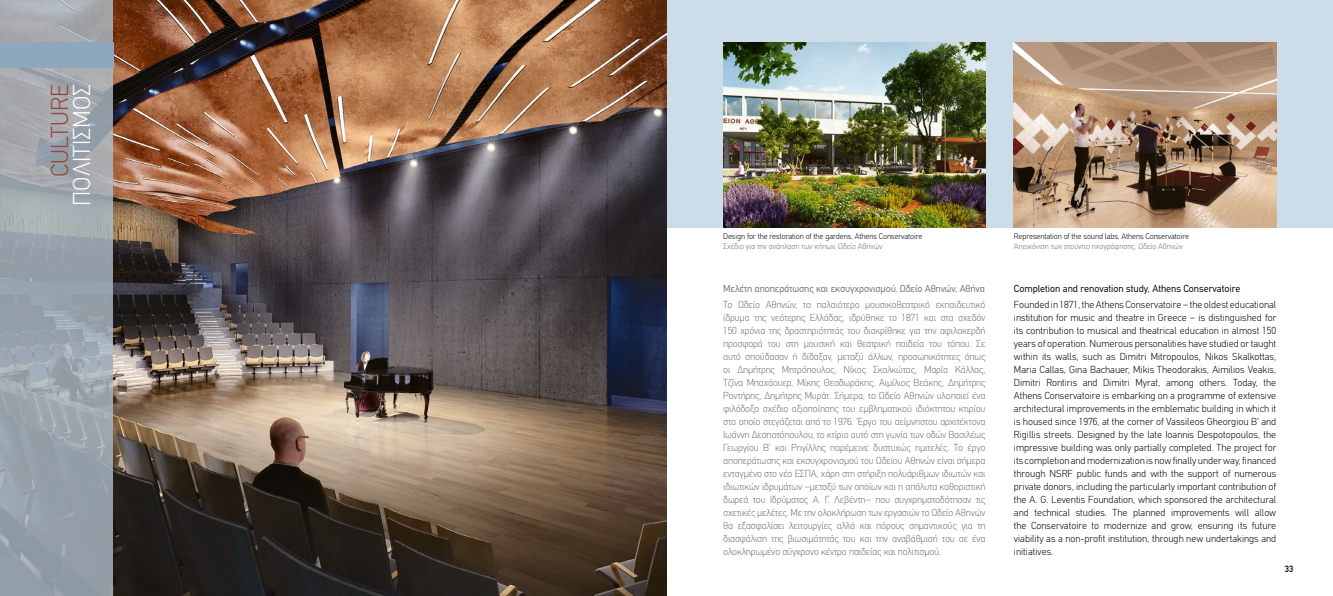
<style>
.page{position:relative;width:1333px;height:596px;background:#fff}
.page>*{position:absolute;margin:0;border:0;box-sizing:border-box;transform-origin:0 0}
.t1{font:300 24px "CF Din";color:#fff}
.t2{font:300 24px "CF Din";color:#93463e}
.t3{font:300 10px/13px "CF Din";color:#000;text-align:justify}
.t4{font:300 10px/13px "CF Din";letter-spacing:-.02em;color:#727374;text-align:justify}
.t5{font:10px "CF Din";letter-spacing:-.01em;color:#727374}
.t6{font:10px "CF Din";color:#000}
.t7{font:9px "CF Din";color:#000}
.t8{font:300 8px "CF Din";letter-spacing:-.01em;color:#000}
.t9{font:300 8px "CF Din";letter-spacing:-.01em;color:#727374}
</style>
<div class="page">
<img style="left:113px;top:0;width:553px;height:595px">
<svg style="left:0;top:0;width:113px;height:595px;background:#9ca4ac"></svg>
<div style="left:666px;top:0;width:666px;height:227px;background:#ccdce9"></div>
<img style="left:1013px;top:43px;width:263px;height:184px">
<img style="left:723px;top:43px;width:262px;height:184px">
<div style="left:0;top:43px;width:113px;height:25px;background:#8fa7bc"></div>
<h1 class="t2" style="left:47px;top:177px;width:92px;rotate:-90deg">Culture</h1>
<h1 class="t1" style="left:69px;top:206px;width:122px;rotate:-90deg">Πολιτισμός</h1>
<p class="t8" style="left:723px;top:232px;width:201px">Design for the restoration of the gardens, Athens Conservatoire</p>
<p class="t9" style="left:723px;top:242px;width:161px">Σχέδιο για την ανάπλαση των κήπων, Ωδείο Αθηνών</p>
<p class="t5" style="left:723px;top:282px;width:263px">Μελέτη αποπεράτωσης και εκσυγχρονισμού, Ωδείο Αθηνών, Αθήνα</p>
<p class="t4" style="left:723px;top:297px;width:264px">Το Ωδείο Αθηνών, το παλαιότερο μουσικοθεατρικό εκπαιδευτικό ίδρυμα της νεότερης Ελλάδας, ιδρύθηκε το 1871 και στα σχεδόν 150 χρόνια της δραστηριότητάς του διακρίθηκε για την αφιλοκερδή προσφορά του στη μουσική και θεατρική παιδεία του τόπου. Σε αυτό σπούδασαν ή δίδαξαν, μεταξύ άλλων, προσωπικότητες όπως οι Δημήτρης Μητρόπουλος, Νίκος Σκαλκώτας, Μαρία Κάλλας, Τζίνα Μπαχάουερ, Μίκης Θεοδωράκης, Αιμίλιος Βεάκης, Δημήτρης Ροντήρης, Δημήτρης Μυράτ. Σήμερα, το Ωδείο Αθηνών υλοποιεί ένα φιλόδοξο σχέδιο αξιοποίησης του εμβληματικού ιδιόκτητου κτιρίου στο οποίο στεγάζεται από το 1976. Έργο του αείμνηστου αρχιτέκτονα Ιωάννη Δεσποτόπουλου, το κτίριο αυτό στη γωνία των οδών Βασιλέως Γεωργίου Β’ και Ρηγίλλης παρέμεινε δυστυχώς ημιτελές. Το έργο αποπεράτωσης και εκσυγχρονισμού του Ωδείου Αθηνών είναι σήμερα ενταγμένο στο νέο ΕΣΠΑ, χάρη στη στήριξη πολυάριθμων ιδιωτών και ιδιωτικών ιδρυμάτων –μεταξύ των οποίων και η απόλυτα καθοριστική δωρεά του Ιδρύματος Α. Γ. Λεβέντη– που συγχρηματοδότησαν τις σχετικές μελέτες. Με την ολοκλήρωση των εργασιών το Ωδείο Αθηνών θα εξασφαλίσει λειτουργίες αλλά και πόρους σημαντικούς για τη διασφάλιση της βιωσιμότητάς του και την αναβάθμισή του σε ένα ολοκληρωμένο σύγχρονο κέντρο παιδείας και πολιτισμού.</p>
<p class="t8" style="left:1013px;top:232px;width:177px">Representation of the sound labs, Athens Conservatoire</p>
<p class="t9" style="left:1013px;top:242px;width:170px">Aπεικόνιση των στούντιο ηχογράφησης, Ωδείο Αθηνών</p>
<p class="t6" style="left:1013px;top:282px;width:228px">Completion and renovation study, Athens Conservatoire</p>
<p class="t3" style="left:1013px;top:297px;width:264px">Founded in 1871, the Athens Conservatoire – the oldest educational institution for music and theatre in Greece – is distinguished for its contribution to musical and theatrical education in almost 150 years of operation. Numerous personalities have studied or taught within its walls, such as Dimitri Mitropoulos, Nikos Skalkottas, Maria Callas, Gina Bachauer, Mikis Theodorakis, Aimilios Veakis, Dimitri Rontiris and Dimitri Myrat, among others. Today, the Athens Conservatoire is embarking on a programme of extensive architectural improvements in the emblematic building in which it is housed since 1976, at the corner of Vassileos Gheorgiou B’ and Rigillis streets. Designed by the late Ioannis Despotopoulos, the impressive building was only partially completed. The project for its completion and modernization is now finally under way, financed through NSRF public funds and with the support of numerous private donors, including the particularly important contribution of the A. G. Leventis Foundation, which sponsored the architectural and technical studies. The planned improvements will allow the Conservatoire to modernize and grow, ensuring its future viability as a non-profit institution, through new undertakings and initiatives.</p>
<p class="t7" style="left:1284px;top:563px;width:10px">33</p>
</div>
